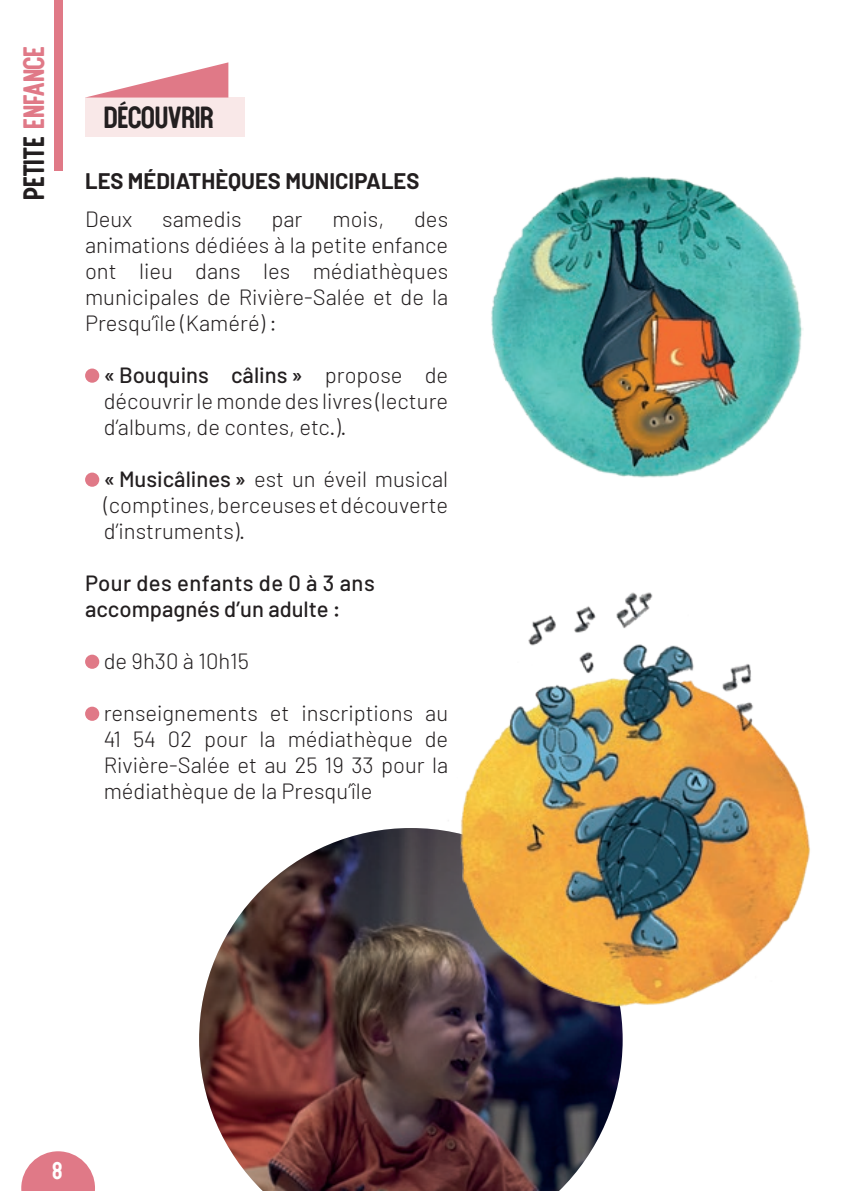
<style>
.page{position:relative;width:851px;height:1191px;background:#fff}
.page>*{position:absolute;margin:0;border:0;box-sizing:border-box;transform-origin:0 0}
.t1{font:28px "Queen Street";letter-spacing:-.01em;color:#231f20}
.t2{font:27px "Queen Street";letter-spacing:-.015em;color:#e07987}
.t3{font:300 22px/26px "Barlow";color:#231f20;text-align:justify}
.t4{font:500 22px/26px "Barlow";color:#231f20}
.t5{font:700 22px "Barlow";color:#231f20}
.t6{font:22px "Queen Street";color:#fff}
.s1{color:#231f20}
.s2{font-weight:500}
</style>
<div class="page">
<svg style="left:21px;top:1151px;width:74px;height:40px"></svg>
<div style="left:54px;top:0;width:8px;height:171px;background:#e07987"></div>
<div style="left:85px;top:98px;width:160px;height:39px;background:#f9e8e8"></div>
<svg style="left:85px;top:62px;width:143px;height:36px"></svg>
<div style="left:85px;top:368px;width:14px;height:15px;background:#e07987;border-radius:50%"></div>
<div style="left:85px;top:472px;width:14px;height:15px;background:#e07987;border-radius:50%"></div>
<div style="left:85px;top:654px;width:14px;height:15px;background:#e07987;border-radius:50%"></div>
<div style="left:85px;top:706px;width:14px;height:15px;background:#e07987;border-radius:50%"></div>
<img style="left:491px;top:176px;width:312px;height:302px">
<img style="left:199px;top:828px;width:423px;height:363px">
<img style="left:445px;top:592px;width:365px;height:422px">
<p class="t2" style="left:18px;top:199px;width:155px;rotate:-90deg"><span class="s1">PETITE</span> ENFANCE</p>
<p class="t1" style="left:105px;top:101px;width:111px">DÉCOUVRIR</p>
<p class="t5" style="left:85px;top:168px;width:336px">LES MÉDIATHÈQUES MUNICIPALES</p>
<p class="t3" style="left:85px;top:205px;width:49px">Deux</p>
<p class="t3" style="left:162px;top:205px;width:81px">samedis</p>
<p class="t3" style="left:271px;top:205px;width:33px">par</p>
<p class="t3" style="left:332px;top:205px;width:53px">mois,</p>
<p class="t3" style="left:85px;top:205px;width:364px;text-indent:329px">des animations dédiées à la petite enfance ont lieu dans les médiathèques municipales de Rivière-Salée et de la Presqu’île (Kaméré) :</p>
<p class="t3" style="left:104px;top:361px;width:346px"><span class="s2">« Bouquins câlins »</span> propose de découvrir le monde des livres (lecture d’albums, de contes, etc.).</p>
<p class="t3" style="left:104px;top:465px;width:346px"><span class="s2">« Musicâlines »</span> est un éveil musical (comptines, berceuses et découverte d’instruments).</p>
<p class="t4" style="left:85px;top:569px;width:291px">Pour des enfants de 0 à 3 ans accompagnés d’un adulte :</p>
<p class="t3" style="left:104px;top:647px;width:147px">de 9h30 à 10h15</p>
<p class="t3" style="left:104px;top:699px;width:346px">renseignements et inscriptions au 41 54 02 pour la médiathèque de Rivière-Salée et au 25 19 33 pour la médiathèque de la Presqu’île</p>
<p class="t6" style="left:53px;top:1157px;width:12px">8</p>
</div>
